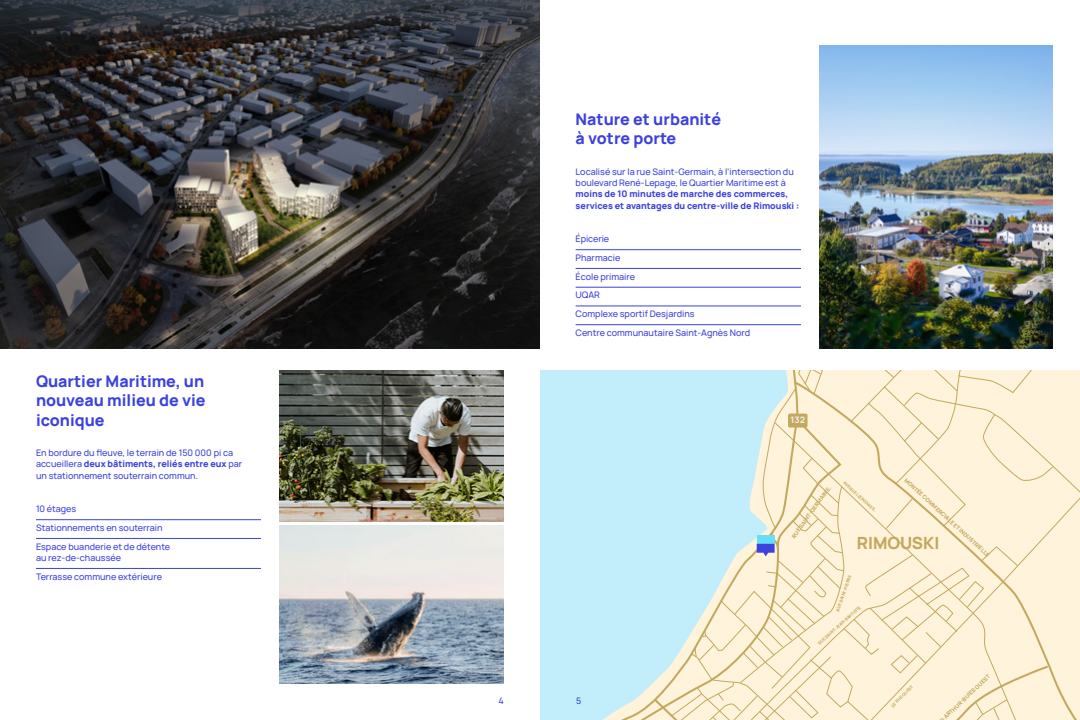
<style>
.page{position:relative;width:1080px;height:720px;background:#fff}
.page>*{position:absolute;margin:0;border:0;box-sizing:border-box;transform-origin:0 0}
.t1{font:800 16.8px "Manrope";color:#c4a85e}
.t2{font:800 16px/19.2px "Manrope";color:#3b42de;text-align:justify}
.t3{font:500 9px/18.7px "Manrope";color:#3b42de}
.t4{font:800 9px/11.2px "Manrope";color:#3b42de}
.t5{font:800 8.9px "Manrope";color:#efebe1}
.t6{font:800 5.6px "Manrope";color:#c4a85e}
.t7{font:800 4.2px "Manrope";color:#c4a85e}
.s1{font-weight:800}
</style>
<div class="page">
<hr style="left:36px;top:519px;width:225px;height:1px;background:#3b42de">
<hr style="left:36px;top:538px;width:225px;height:1px;background:#3b42de">
<hr style="left:36px;top:568px;width:225px;height:1px;background:#3b42de">
<img style="left:0;top:0;width:540px;height:348px">
<img style="left:279px;top:526px;width:225px;height:158px">
<img style="left:279px;top:370px;width:225px;height:151px">
<svg style="left:540px;top:370px;width:540px;height:350px;background:#f0f1e0"></svg>
<div style="left:540px;top:535px;width:17px;height:185px;background:#c2edfa"></div>
<svg style="left:557px;top:370px;width:496px;height:350px;background:#e7eee0"></svg>
<hr style="left:576px;top:249px;width:225px;height:1px;background:#3b42de">
<hr style="left:576px;top:268px;width:225px;height:1px;background:#3b42de">
<hr style="left:576px;top:287px;width:225px;height:1px;background:#3b42de">
<hr style="left:576px;top:306px;width:225px;height:1px;background:#3b42de">
<hr style="left:576px;top:324px;width:225px;height:1px;background:#3b42de">
<img style="left:819px;top:46px;width:234px;height:302px">
<h2 class="t2" style="left:36px;top:370px;width:171px">Quartier Maritime, un nouveau milieu de vie iconique</h2>
<p class="t3" style="left:36px;top:447px;width:208px;line-height:11.2px">En bordure du fleuve, le terrain de 150 000 pi ca accueillera <span class="s1">deux bâtiments, reliés entre eux</span> par un stationnement souterrain commun.</p>
<p class="t3" style="left:36px;top:499px;width:136px">10 étages<br>Stationnements en souterrain<br>Espace buanderie et de détente</p>
<p class="t3" style="left:36px;top:548px;width:128px">au rez-de-chaussée<br>Terrasse commune extérieure</p>
<h2 class="t2" style="left:576px;top:108px;width:147px">Nature et urbanité à votre porte</h2>
<p class="t3" style="left:576px;top:165px;width:220px;line-height:11.2px">Localisé sur la rue Saint-Germain, à l’intersection du boulevard René-Lepage, le Quartier Maritime est à</p>
<p class="t4" style="left:576px;top:188px;width:225px">moins de 10 minutes de marche des commerces, services et avantages du centre-ville de Rimouski :</p>
<p class="t3" style="left:576px;top:229px;width:176px">Épicerie<br>Pharmacie<br>École primaire<br>UQAR<br>Complexe sportif Desjardins<br>Centre communautaire Saint-Agnès Nord</p>
<p class="t5" style="left:790px;top:412px;width:16px">132</p>
<p class="t6" style="left:789px;top:535px;width:65px;rotate:-54deg">RUE SAINT-GERMAIN E.</p>
<p class="t6" style="left:908px;top:476px;width:114px;rotate:42deg">MONTÉE COMMERCIALE ET INDUSTRIELLE</p>
<p class="t7" style="left:847px;top:479px;width:44px;rotate:43deg">AVENUE LÉONIDAS S.</p>
<h1 class="t1" style="left:857px;top:528px;width:84px">RIMOUSKI</h1>
<p class="t3" style="left:499px;top:690px;width:7px">4</p>
<p class="t3" style="left:576px;top:690px;width:7px">5</p>
<p class="t7" style="left:834px;top:610px;width:40px;rotate:-71deg">RUE SAINT-PIERRE</p>
<p class="t7" style="left:816px;top:641px;width:57px;rotate:-42deg">RUE SAINT-JEAN-BAPTISTE</p>
<p class="t7" style="left:889px;top:704px;width:31px;rotate:-45deg">2E RUE OUEST</p>
<p class="t6" style="left:938px;top:718px;width:68px;rotate:-44deg">D ARTHUR-BUIES OUEST</p>
</div>
